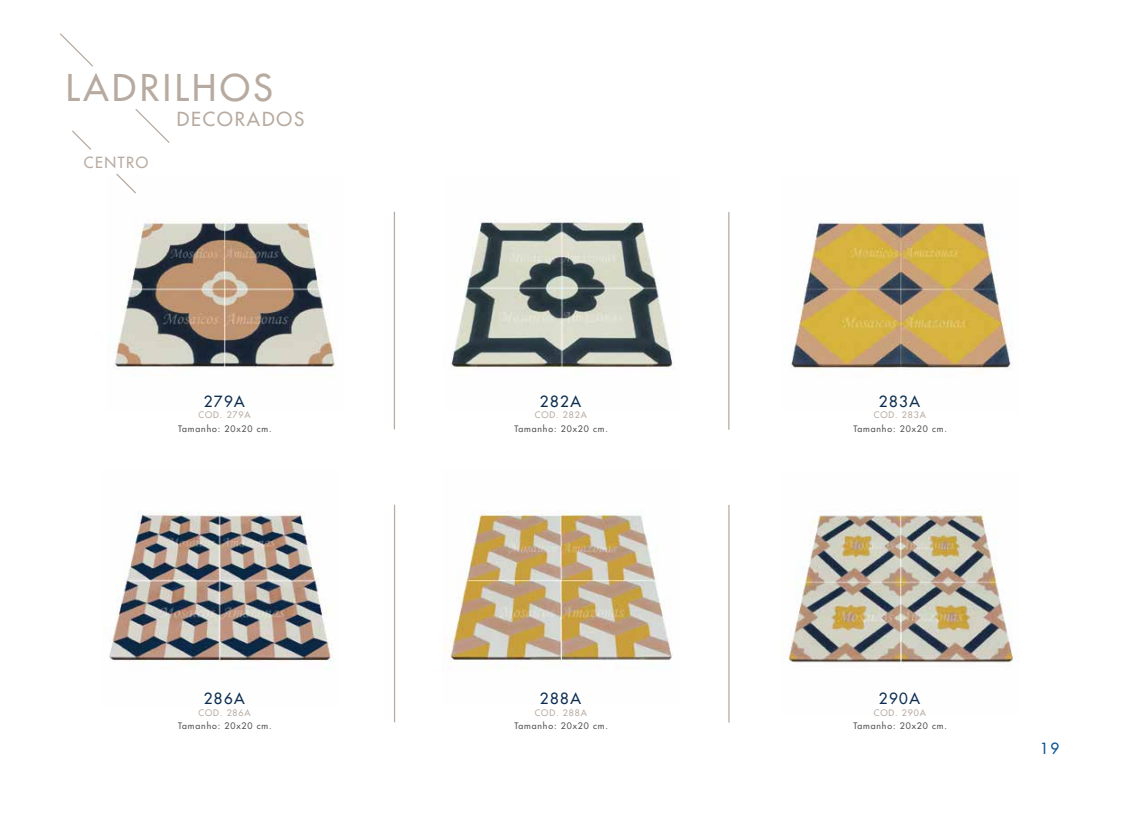
<style>
.page{position:relative;width:1124px;height:815px;background:#fff}
.page>*{position:absolute;margin:0;border:0;box-sizing:border-box;transform-origin:0 0}
.t1{font:35.88px "Futura LT";letter-spacing:.1em;color:#b7aaa0}
.t2{font:18.88px "Futura LT";letter-spacing:.1em;color:#b7aaa0}
.t3{font:15px "Futura LT";letter-spacing:.1em;color:#0c2d4f}
.t4{font:15px "Futura LT";letter-spacing:.1em;color:#b7aaa0}
.t5{font:15px "Futura LT";color:#0a5191}
.t6{font:8.75px "Futura LT";letter-spacing:.1em;color:#525252}
.t7{font:8.75px "Futura LT";letter-spacing:.1em;color:#b7aaa0}
</style>
<div class="page">
<img style="left:781px;top:513px;width:232px;height:150px">
<img style="left:790px;top:219px;width:223px;height:152px">
<img style="left:442px;top:510px;width:231px;height:160px">
<img style="left:451px;top:218px;width:223px;height:158px">
<img style="left:109px;top:511px;width:224px;height:158px">
<img style="left:114px;top:218px;width:222px;height:158px">
<svg style="left:60px;top:33px;width:33px;height:34px"></svg>
<svg style="left:135px;top:109px;width:35px;height:34px"></svg>
<svg style="left:72px;top:130px;width:19px;height:20px"></svg>
<svg style="left:116px;top:173px;width:20px;height:21px"></svg>
<hr style="left:394px;top:212px;width:1px;height:217px;background:#b7aa9f">
<hr style="left:394px;top:505px;width:1px;height:217px;background:#b7aa9f">
<hr style="left:728px;top:505px;width:1px;height:218px;background:#b7aa9f">
<hr style="left:728px;top:212px;width:1px;height:218px;background:#b7aa9f">
<h1 class="t1" style="left:66px;top:64px;width:208px">LADRILHOS</h1>
<h2 class="t2" style="left:177px;top:107px;width:129px">DECORADOS</h2>
<h3 class="t4" style="left:84px;top:153px;width:66px">CENTRO</h3>
<h3 class="t3" style="left:878px;top:391px;width:43px">283A</h3>
<p class="t7" style="left:873px;top:410px;width:54px">COD. 283A</p>
<h3 class="t3" style="left:204px;top:391px;width:43px">279A</h3>
<h3 class="t3" style="left:540px;top:391px;width:43px">282A</h3>
<p class="t7" style="left:534px;top:410px;width:54px">COD. 282A</p>
<p class="t7" style="left:198px;top:410px;width:54px">COD. 279A</p>
<p class="t6" style="left:178px;top:423px;width:95px">Tamanho: 20x20 cm.</p>
<p class="t6" style="left:514px;top:423px;width:95px">Tamanho: 20x20 cm.</p>
<p class="t6" style="left:853px;top:423px;width:95px">Tamanho: 20x20 cm.</p>
<h3 class="t3" style="left:204px;top:689px;width:43px">286A</h3>
<p class="t7" style="left:198px;top:707px;width:54px">COD. 286A</p>
<h3 class="t3" style="left:540px;top:689px;width:43px">288A</h3>
<p class="t7" style="left:534px;top:707px;width:54px">COD. 288A</p>
<h3 class="t3" style="left:878px;top:689px;width:43px">290A</h3>
<p class="t7" style="left:873px;top:707px;width:54px">COD. 290A</p>
<p class="t6" style="left:178px;top:720px;width:95px">Tamanho: 20x20 cm.</p>
<p class="t6" style="left:514px;top:720px;width:95px">Tamanho: 20x20 cm.</p>
<p class="t6" style="left:853px;top:720px;width:95px">Tamanho: 20x20 cm.</p>
<h3 class="t5" style="left:1039px;top:739px;width:20px">19</h3>
</div>
